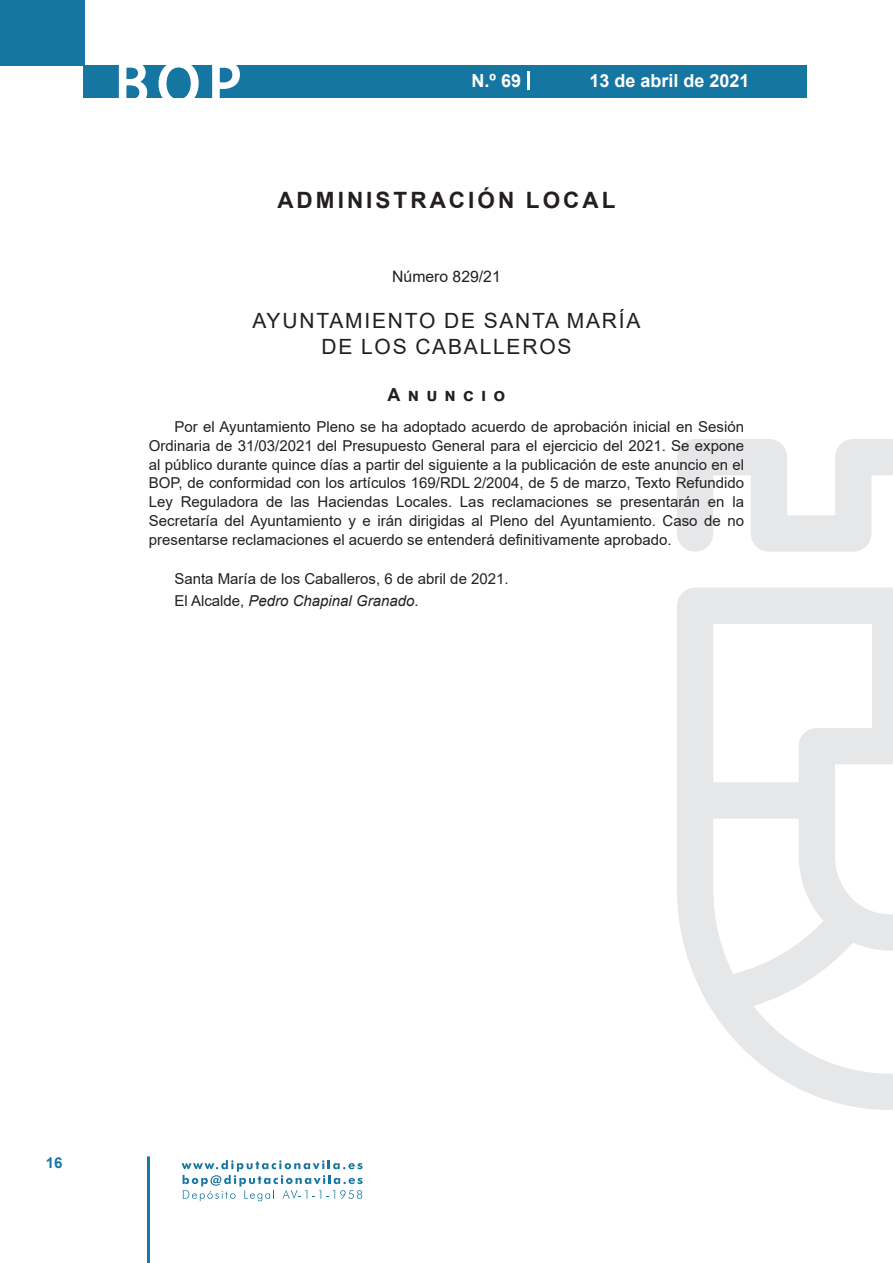
<style>
.page{position:relative;width:893px;height:1263px;background:#fff}
.page>*{position:absolute;margin:0;border:0;box-sizing:border-box;transform-origin:0 0}
.t1{font:500 61.5px "Avant Garde";color:#fff}
.t2{font:700 22.5px "Arial";letter-spacing:.135em;color:#231f20}
.t3{font:21px/25.2px "Arial";letter-spacing:.085em;color:#231f20;text-align:center}
.t4{font:700 18px "Arial";color:#fff}
.t5{font:700 18px "Arial";letter-spacing:.4em;color:#231f20}
.t6{font:15.75px "Arial";color:#231f20}
.t7{font:15px/18.8px "Arial";color:#231f20;text-align:justify}
.t8{font:700 15px "Arial";color:#1d76a4}
.s1{font-style:italic}
</style>
<div class="page">
<div style="left:0;top:0;width:85px;height:65px;background:#1676a2"></div>
<div style="left:84px;top:65px;width:723px;height:33px;background:#1676a2"></div>
<svg style="left:118px;top:65px;width:30px;height:33px"></svg>
<svg style="left:158px;top:65px;width:41px;height:33px"></svg>
<svg style="left:212px;top:65px;width:28px;height:33px"></svg>
<svg style="left:182px;top:1160px;width:181px;height:41px"></svg>
<hr style="left:147px;top:1156px;width:3px;height:107px;background:#1d76a4">
<svg style="left:528px;top:71px;width:2px;height:19px"></svg>
<svg style="left:677px;top:439px;width:216px;height:671px"></svg>
<h1 class="t1" style="left:115px;top:46px;width:128px">BOP</h1>
<p class="t4" style="left:472px;top:68px;width:51px">N.º 69</p>
<p class="t4" style="left:589px;top:68px;width:162px">13 de abril de 2021</p>
<h2 class="t2" style="left:277px;top:184px;width:340px">ADMINISTRACIÓN LOCAL</h2>
<p class="t6" style="left:392px;top:266px;width:110px">Número 829/21</p>
<h3 class="t3" style="left:252px;top:308px;width:390px">AYUNTAMIENTO DE SANTA MARÍA<br>DE LOS CABALLEROS</h3>
<p class="t5" style="left:388px;top:382px;width:119px">Anuncio</p>
<p class="t7" style="left:149px;top:417px;width:597px;text-indent:26px">Por el Ayuntamiento Pleno se ha adoptado acuerdo de aprobación inicial en Sesión Ordinaria de 31/03/2021 del Presupuesto General para el ejercicio del 2021. Se expone al público durante quince días a partir del siguiente a la publicación de este anuncio en el BOP, de conformidad con los artículos 169/RDL 2/2004, de 5 de marzo, Texto Refundido Ley Reguladora de las Haciendas Locales. Las reclamaciones se presentarán en la Secretaría del Ayuntamiento y e irán dirigidas al Pleno del Ayuntamiento. Caso de no presentarse reclamaciones el acuerdo se entenderá definitivamente aprobado.</p>
<p class="t7" style="left:174px;top:567px;width:336px;line-height:22.2px">Santa María de los Caballeros, 6 de abril de 2021.<br>El Alcalde, <span class="s1">Pedro Chapinal Granado</span>.</p>
<p class="t8" style="left:46px;top:1152px;width:18px">16</p>
</div>
